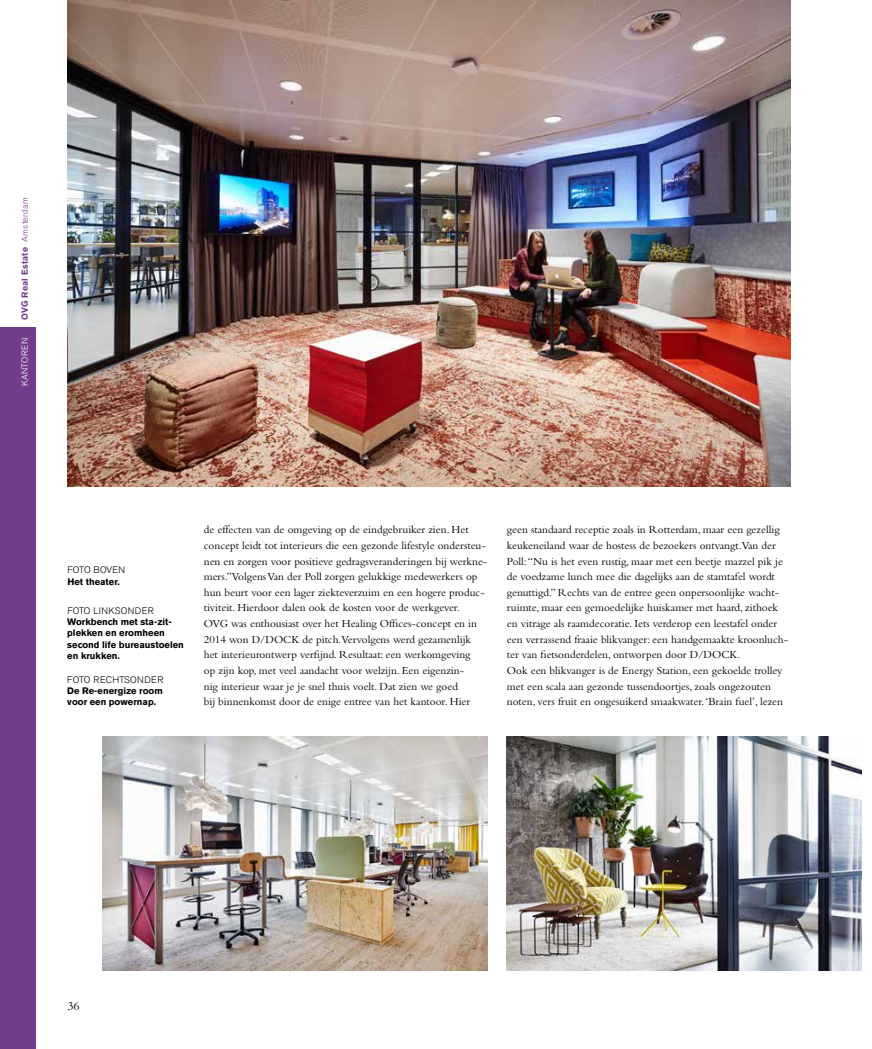
<style>
.page{position:relative;width:872px;height:1049px;background:#fff}
.page>*{position:absolute;margin:0;border:0;box-sizing:border-box;transform-origin:0 0}
.t1{font:12.5px "Bembo";color:#000}
.t2{font:11.25px/15.6px "Bembo";color:#000}
.t3{font:700 9.38px/11.2px "Akzidenz Grotesk BE";color:#000}
.t4{font:300 9.38px "Akzidenz Grotesk BE";letter-spacing:.035em;color:#000}
.t5{font:700 8.75px "Akzidenz Grotesk BE";letter-spacing:.03em;color:#743c8c}
.t6{font:300 8.75px "Akzidenz Grotesk BE";letter-spacing:.03em;color:#fff}
.s1{font-weight:300}
</style>
<div class="page">
<div style="left:0;top:327px;width:35px;height:722px;background:#743c8c"></div>
<img style="left:103px;top:736px;width:384px;height:235px">
<img style="left:67px;top:0;width:723px;height:486px">
<img style="left:507px;top:736px;width:354px;height:235px">
<p class="t5" style="left:20px;top:320px;width:124px;rotate:-90deg">OVG Real Estate <span class="s1">Amsterdam</span></p>
<p class="t6" style="left:20px;top:386px;width:50px;rotate:-90deg">kantoren</p>
<p class="t4" style="left:67px;top:565px;width:13px">FOTO</p>
<p class="t4" style="left:93px;top:565px;width:26px">BOVEN</p>
<p class="t3" style="left:67px;top:576px;width:54px">Het theater.</p>
<p class="t4" style="left:67px;top:605px;width:13px">FOTO</p>
<p class="t4" style="left:93px;top:605px;width:55px">LINKSON DER</p>
<p class="t3" style="left:67px;top:616px;width:118px">Workbench met sta-zit&shy;plekken en eromheen second life bureaustoelen en krukken.</p>
<p class="t4" style="left:67px;top:674px;width:13px">FOTO</p>
<p class="t4" style="left:93px;top:674px;width:65px">RECHTSON DER</p>
<p class="t3" style="left:67px;top:685px;width:97px">De Re-energize room voor een powernap.</p>
<p class="t2" style="left:204px;top:522px;width:285px">de effecten van de omgeving op de eindgebruiker zien. Het concept leidt tot interieurs die een gezonde lifestyle ondersteu&shy;nen en zorgen voor positieve gedragsveranderingen bij werkne&shy;mers.” Volgens Van der Poll zorgen gelukkige medewerkers op hun beurt voor een lager ziekteverzuim en een hogere produc&shy;tiviteit. Hierdoor dalen ook de kosten voor de werkgever.<br>OVG was enthousiast over het Healing Offices-concept en in 2014 won D/DOCK de pitch.Vervolgens werd gezamenlijk het interieurontwerp verfijnd. Resultaat: een werkomgeving<br>op zijn kop, met veel aandacht voor welzijn. Een eigenzin-<br>nig interieur waar je je snel thuis voelt. Dat zien we goed<br>bij binnenkomst door de enige entree van het kantoor. Hier</p>
<p class="t2" style="left:507px;top:522px;width:283px">geen standaard receptie zoals in Rotterdam, maar een gezellig keukeneiland waar de hostess de bezoekers ontvangt.Van der Poll: “Nu is het even rustig, maar met een beetje mazzel pik je de voedzame lunch mee die dagelijks aan de stamtafel wordt genuttigd.” Rechts van de entree geen onpersoonlijke wacht&shy;ruimte, maar een gemoedelijke huiskamer met haard, zithoek en vitrage als raamdecoratie. Iets verderop een leestafel onder een verrassend fraaie blikvanger: een handgemaakte kroonluch&shy;ter van fietsonderdelen, ontworpen door D/DOCK.<br>Ook een blikvanger is de Energy Station, een gekoelde trolley met een scala aan gezonde tussendoortjes, zoals ongezouten noten, vers fruit en ongesuikerd smaakwater. ‘Brain fuel’, lezen</p>
<p class="t1" style="left:67px;top:999px;width:14px">36</p>
</div>
